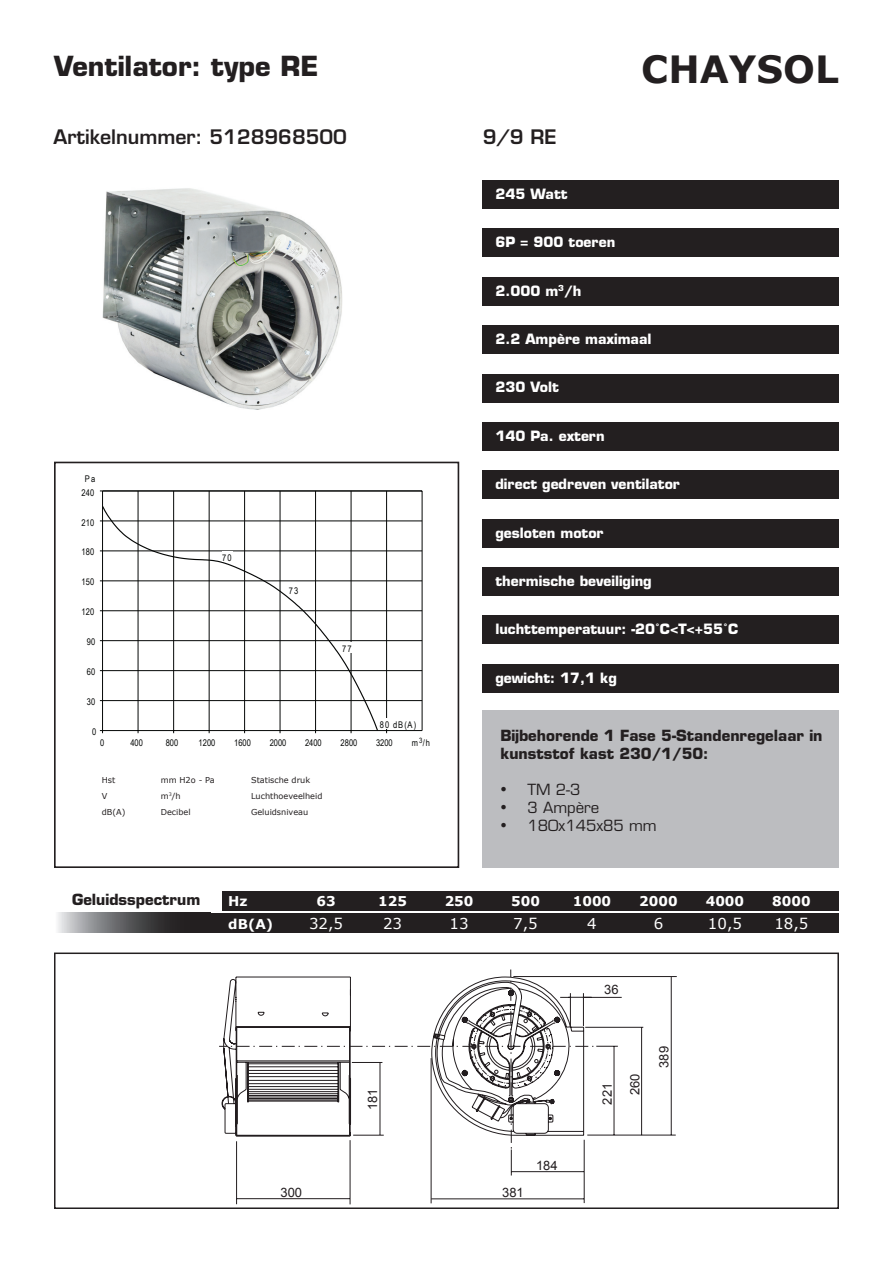
<style>
.page{position:relative;width:893px;height:1263px;background:#fff}
.page>*{position:absolute;margin:0;border:0;box-sizing:border-box;transform-origin:0 0}
.t1{font:700 37.5px "Verdana";color:#231f20}
.t2{font:700 27px "Eurostile";color:#231f20}
.t3{font:600 19.5px "Eurostile";color:#231f20}
.t4{font:700 15px/18px "Eurostile";color:#231f20}
.t5{font:15px "Eurostile";color:#231f20}
.t6{font:15px "Verdana";color:#fff}
.t7{font:700 13.95px "Eurostile";color:#fff}
.t8{font:700 13.5px/22.5px "Verdana";color:#fff}
.t9{font:12.9px "Arial";color:#221d1f}
.t10{font:9.15px "Arial Narrow";color:#050706}
.t11{font:8.1px/16.4px "Verdana";color:#231f20}
.s1{font-family:"Times New Roman";font-size:18px}
</style>
<div class="page">
<div style="left:222px;top:892px;width:617px;height:19px;background:#231f20"></div>
<div style="left:207px;top:913px;width:632px;height:19px;background:#231f20"></div>
<svg style="left:58px;top:913px;width:149px;height:19px;background:#626163"></svg>
<div style="left:54px;top:952px;width:785px;height:257px;border:2px solid #231f20"></div>
<div style="left:54px;top:462px;width:405px;height:406px;border:2px solid #231f20"></div>
<div style="left:483px;top:277px;width:356px;height:29px;background:#231f20"></div>
<div style="left:483px;top:228px;width:356px;height:29px;background:#231f20"></div>
<div style="left:483px;top:470px;width:356px;height:29px;background:#231f20"></div>
<div style="left:483px;top:567px;width:356px;height:29px;background:#231f20"></div>
<div style="left:483px;top:519px;width:356px;height:29px;background:#231f20"></div>
<div style="left:483px;top:710px;width:356px;height:158px;background:#bcbdc0"></div>
<div style="left:483px;top:374px;width:356px;height:28px;background:#231f20"></div>
<div style="left:483px;top:664px;width:356px;height:29px;background:#231f20"></div>
<div style="left:483px;top:615px;width:356px;height:29px;background:#231f20"></div>
<img style="left:102px;top:188px;width:241px;height:222px">
<div style="left:483px;top:180px;width:356px;height:29px;background:#231f20"></div>
<hr style="left:103px;top:730px;width:319px;height:1px;background:#050706">
<hr style="left:386px;top:491px;width:1px;height:239px;background:#050706">
<hr style="left:351px;top:491px;width:1px;height:239px;background:#050706">
<hr style="left:315px;top:491px;width:1px;height:239px;background:#050706">
<hr style="left:280px;top:491px;width:1px;height:239px;background:#050706">
<hr style="left:244px;top:491px;width:1px;height:239px;background:#050706">
<hr style="left:209px;top:491px;width:1px;height:239px;background:#050706">
<hr style="left:173px;top:491px;width:1px;height:239px;background:#050706">
<hr style="left:138px;top:491px;width:1px;height:239px;background:#050706">
<hr style="left:102px;top:491px;width:1px;height:239px;background:#050706">
<hr style="left:103px;top:521px;width:319px;height:1px;background:#050706">
<hr style="left:103px;top:551px;width:319px;height:1px;background:#050706">
<hr style="left:103px;top:581px;width:319px;height:1px;background:#050706">
<hr style="left:103px;top:610px;width:319px;height:1px;background:#050706">
<hr style="left:103px;top:640px;width:319px;height:1px;background:#050706">
<hr style="left:103px;top:670px;width:319px;height:1px;background:#050706">
<hr style="left:103px;top:700px;width:319px;height:1px;background:#050706">
<hr style="left:103px;top:491px;width:319px;height:1px;background:#050706">
<hr style="left:422px;top:491px;width:1px;height:239px;background:#050706">
<svg style="left:101px;top:505px;width:278px;height:227px"></svg>
<div style="left:380px;top:718px;width:37px;height:11px;background:#fff"></div>
<div style="left:342px;top:642px;width:11px;height:11px;background:#fff"></div>
<div style="left:289px;top:584px;width:10px;height:11px;background:#fff"></div>
<div style="left:222px;top:551px;width:10px;height:10px;background:#fff"></div>
<hr style="left:584px;top:1140px;width:1px;height:63px;background:#221d1f">
<hr style="left:431px;top:1198px;width:153px;height:1px;background:#221d1f">
<hr style="left:236px;top:1198px;width:114px;height:1px;background:#221d1f">
<hr style="left:350px;top:1140px;width:1px;height:64px;background:#221d1f">
<hr style="left:236px;top:1141px;width:1px;height:63px;background:#221d1f">
<hr style="left:671px;top:977px;width:1px;height:158px;background:#221d1f">
<hr style="left:585px;top:1027px;width:58px;height:1px;background:#221d1f">
<hr style="left:641px;top:1027px;width:1px;height:108px;background:#221d1f">
<hr style="left:587px;top:1135px;width:89px;height:1px;background:#221d1f">
<hr style="left:584px;top:997px;width:38px;height:1px;background:#221d1f">
<hr style="left:431px;top:1058px;width:1px;height:145px;background:#221d1f">
<hr style="left:513px;top:976px;width:164px;height:1px;background:#221d1f">
<svg style="left:219px;top:969px;width:399px;height:206px"></svg>
<div style="left:483px;top:422px;width:356px;height:29px;background:#231f20"></div>
<div style="left:483px;top:325px;width:356px;height:29px;background:#231f20"></div>
<h2 class="t2" style="left:54px;top:49px;width:266px">Ventilator: type RE</h2>
<h1 class="t1" style="left:641px;top:45px;width:199px">CHAYSOL</h1>
<h3 class="t3" style="left:54px;top:125px;width:295px">Artikelnummer: 5128968500</h3>
<h3 class="t3" style="left:483px;top:125px;width:75px">9/9 RE</h3>
<p class="t7" style="left:495px;top:185px;width:74px">245 Watt</p>
<p class="t7" style="left:495px;top:233px;width:121px">6P = 900 toeren</p>
<p class="t7" style="left:495px;top:282px;width:88px">2.000 m<sup>3</sup>/h</p>
<p class="t7" style="left:495px;top:330px;width:158px">2.2 Ampère maximaal</p>
<p class="t7" style="left:495px;top:379px;width:65px">230 Volt</p>
<p class="t10" style="left:85px;top:472px;width:12px">Pa</p>
<p class="t10" style="left:82px;top:486px;width:14px">240</p>
<p class="t10" style="left:82px;top:515px;width:14px">210</p>
<p class="t10" style="left:82px;top:545px;width:14px">180</p>
<p class="t10" style="left:82px;top:575px;width:14px">150</p>
<p class="t10" style="left:82px;top:605px;width:14px">120</p>
<p class="t10" style="left:87px;top:635px;width:10px">90</p>
<p class="t10" style="left:87px;top:665px;width:10px">60</p>
<p class="t10" style="left:87px;top:695px;width:10px">30</p>
<p class="t10" style="left:92px;top:725px;width:6px">0</p>
<p class="t10" style="left:222px;top:551px;width:11px">70</p>
<p class="t10" style="left:289px;top:584px;width:11px">73</p>
<p class="t10" style="left:342px;top:642px;width:11px">77</p>
<p class="t10" style="left:380px;top:718px;width:38px">80 dB(A)</p>
<p class="t10" style="left:100px;top:736px;width:6px">0</p>
<p class="t10" style="left:130px;top:736px;width:14px">400</p>
<p class="t10" style="left:166px;top:736px;width:14px">800</p>
<p class="t10" style="left:199px;top:736px;width:18px">1200</p>
<p class="t10" style="left:234px;top:736px;width:18px">1600</p>
<p class="t10" style="left:270px;top:736px;width:18px">2000</p>
<p class="t10" style="left:305px;top:736px;width:18px">2400</p>
<p class="t10" style="left:341px;top:736px;width:18px">2800</p>
<p class="t10" style="left:376px;top:736px;width:18px">3200</p>
<p class="t10" style="left:412px;top:736px;width:20px">m<sup>3</sup>/h</p>
<p class="t11" style="left:102px;top:772px;width:25px">Hst<br>V dB(A)</p>
<p class="t11" style="left:161px;top:772px;width:56px">mm H2o - Pa m<sup>3</sup>/h<br>Decibel</p>
<p class="t11" style="left:251px;top:772px;width:73px">Statische druk<br>Luchthoeveelheid<br>Geluidsniveau</p>
<p class="t7" style="left:495px;top:427px;width:111px">140 Pa. extern</p>
<p class="t7" style="left:495px;top:475px;width:186px">direct gedreven ventilator</p>
<p class="t7" style="left:495px;top:524px;width:110px">gesloten motor</p>
<p class="t7" style="left:495px;top:572px;width:158px">thermische beveiliging</p>
<p class="t7" style="left:495px;top:621px;width:244px">luchttemperatuur: -20˚C&lt;T&lt;+55˚C</p>
<p class="t7" style="left:495px;top:669px;width:123px">gewicht: 17,1 kg</p>
<p class="t4" style="left:500px;top:727px;width:323px">Bijbehorende 1 Fase 5-Standenregelaar in kunststof kast 230/1/50:</p>
<p class="t5" style="left:500px;top:781px;width:81px"><span class="s1">•</span> TM 2-3</p>
<p class="t5" style="left:500px;top:799px;width:100px"><span class="s1">•</span> 3 Ampère</p>
<p class="t5" style="left:500px;top:817px;width:158px"><span class="s1">•</span> 180x145x85 mm</p>
<p class="t4" style="left:72px;top:890px;width:130px">Geluidsspectrum</p>
<p class="t8" style="left:228px;top:890px;width:46px">Hz dB(A)</p>
<p class="t8" style="left:317px;top:890px;width:21px">63</p>
<p class="t6" style="left:309px;top:913px;width:36px">32,5</p>
<p class="t8" style="left:378px;top:890px;width:30px">125</p>
<p class="t6" style="left:383px;top:913px;width:21px">23</p>
<p class="t9" style="left:280px;top:1184px;width:23px">300</p>
<p class="t9" style="left:364px;top:1110px;width:23px;rotate:-90deg">181</p>
<p class="t8" style="left:445px;top:890px;width:30px">250</p>
<p class="t6" style="left:450px;top:913px;width:21px">13</p>
<p class="t8" style="left:511px;top:890px;width:30px">500</p>
<p class="t6" style="left:513px;top:913px;width:26px">7,5</p>
<p class="t8" style="left:573px;top:890px;width:40px">1000</p>
<p class="t6" style="left:587px;top:913px;width:11px">4</p>
<p class="t8" style="left:639px;top:890px;width:40px">2000</p>
<p class="t6" style="left:654px;top:913px;width:11px">6</p>
<p class="t9" style="left:604px;top:981px;width:16px">36</p>
<p class="t9" style="left:599px;top:1104px;width:23px;rotate:-90deg">221</p>
<p class="t9" style="left:626px;top:1095px;width:23px;rotate:-90deg">260</p>
<p class="t9" style="left:655px;top:1068px;width:23px;rotate:-90deg">389</p>
<p class="t9" style="left:502px;top:1184px;width:23px">381</p>
<p class="t9" style="left:536px;top:1157px;width:23px">184</p>
<p class="t8" style="left:706px;top:890px;width:40px">4000</p>
<p class="t6" style="left:708px;top:913px;width:36px">10,5</p>
<p class="t8" style="left:772px;top:890px;width:40px">8000</p>
<p class="t6" style="left:774px;top:913px;width:36px">18,5</p>
</div>
